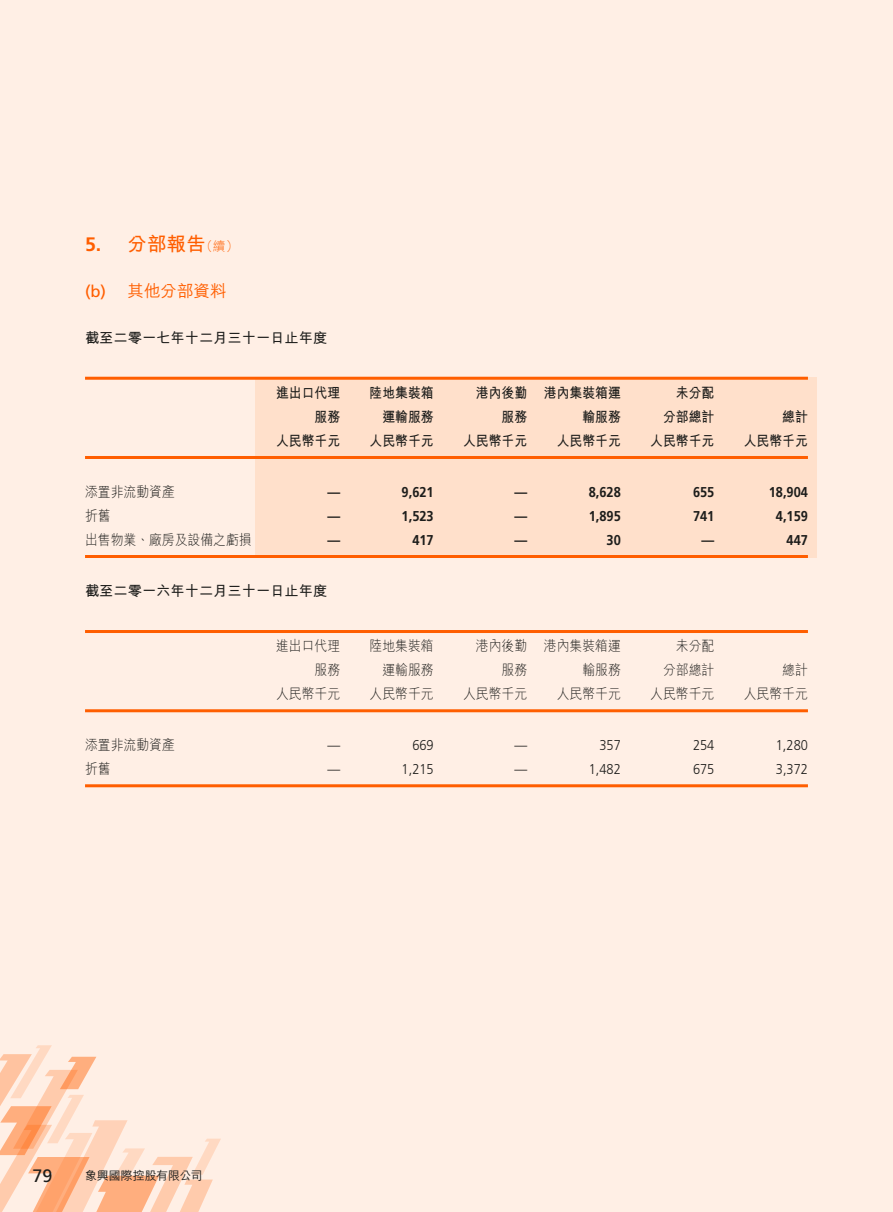
<style>
.page{position:relative;width:893px;height:1212px;background:#fff}
.page>*{position:absolute;margin:0;border:0;box-sizing:border-box;transform-origin:0 0}
.Subhead_1{font:700 19.5px "M Hei HK";color:#ff5e00}
.t1{font:18px "Frutiger LT Std";color:#1d1d1b}
.Subhead_2{font:500 16.5px "M Hei HK";color:#ff5e00}
.Table_2_Colume{font:300 14.25px "M Hei HK";color:#1d1d1b;scale:.9 1}
.Table_2_Colume-2{font:700 14.25px "M Hei HK";color:#1d1d1b;scale:.9 1}
.Table_2_Colume-3{font:700 14.25px "Frutiger LT Std";color:#1d1d1b;scale:.9 1}
.Table_2_Colume-4{font:300 14.25px "Frutiger LT Std";color:#1d1d1b;scale:.9 1}
.Body_Text{font:700 14.25px "M Hei HK";color:#1d1d1b}
.t2{font:500 12px "M Hei HK";letter-spacing:-.015em;color:#1d1d1b}
.s1{font-family:"Frutiger LT Std"}
.s2{font-weight:300;font-size:12.75px}
.s3{font-family:"Frutiger LT Std";font-weight:400}
</style>
<div class="page">
<div style="left:0;top:0;width:892px;height:1212px;background:#ffefe5"></div>
<svg style="left:0;top:1045px;width:221px;height:167px"></svg>
<div style="left:255px;top:377px;width:561px;height:181px;background:#ffe0cb"></div>
<hr style="left:85px;top:377px;width:723px;height:3px;background:#ff5e00">
<hr style="left:85px;top:456px;width:723px;height:3px;background:#ff5e00">
<hr style="left:85px;top:555px;width:723px;height:3px;background:#ff5e00">
<hr style="left:85px;top:630px;width:723px;height:3px;background:#ff5e00">
<hr style="left:85px;top:709px;width:723px;height:3px;background:#ff5e00">
<hr style="left:85px;top:784px;width:723px;height:3px;background:#ff5e00">
<p class="Subhead_1" style="left:85px;top:230px;width:155px"><span class="s1">5.</span> 分部報告<span class="s2">（續）</span></p>
<p class="Subhead_2" style="left:85px;top:279px;width:143px"><span class="s3">(b)</span> 其他分部資料</p>
<p class="Body_Text" style="left:85px;top:327px;width:244px">截至二零一七年十二月三十一日止年度</p>
<p class="Table_2_Colume-2" style="left:276px;top:382px;width:73px">進出口代理</p>
<p class="Table_2_Colume-2" style="left:370px;top:382px;width:73px">陸地集裝箱</p>
<p class="Table_2_Colume-2" style="left:476px;top:382px;width:162px">港內後勤 港內集裝箱運</p>
<p class="Table_2_Colume-2" style="left:676px;top:382px;width:44px">未分配</p>
<p class="Table_2_Colume-2" style="left:315px;top:406px;width:30px">服務</p>
<p class="Table_2_Colume-2" style="left:382px;top:406px;width:58px">運輸服務</p>
<p class="Table_2_Colume-2" style="left:502px;top:406px;width:30px">服務</p>
<p class="Table_2_Colume-2" style="left:582px;top:406px;width:44px">輸服務</p>
<p class="Table_2_Colume-2" style="left:663px;top:406px;width:58px">分部總計</p>
<p class="Table_2_Colume-2" style="left:782px;top:406px;width:30px">總計</p>
<p class="Table_2_Colume-2" style="left:276px;top:430px;width:73px">人民幣千元</p>
<p class="Table_2_Colume-2" style="left:370px;top:430px;width:73px">人民幣千元</p>
<p class="Table_2_Colume-2" style="left:463px;top:430px;width:73px">人民幣千元</p>
<p class="Table_2_Colume-2" style="left:557px;top:430px;width:73px">人民幣千元</p>
<p class="Table_2_Colume-2" style="left:650px;top:430px;width:73px">人民幣千元</p>
<p class="Table_2_Colume-2" style="left:744px;top:430px;width:73px">人民幣千元</p>
<p class="Table_2_Colume" style="left:85px;top:484px;width:101px">添置非流動資產</p>
<p class="Table_2_Colume-3" style="left:327px;top:484px;width:16px">—</p>
<p class="Table_2_Colume-3" style="left:402px;top:484px;width:37px">9,621</p>
<p class="Table_2_Colume-3" style="left:514px;top:484px;width:16px">—</p>
<p class="Table_2_Colume-3" style="left:589px;top:484px;width:37px">8,628</p>
<p class="Table_2_Colume-3" style="left:693px;top:484px;width:25px">655</p>
<p class="Table_2_Colume-3" style="left:769px;top:484px;width:45px">18,904</p>
<p class="Table_2_Colume" style="left:85px;top:508px;width:30px">折舊</p>
<p class="Table_2_Colume-3" style="left:327px;top:508px;width:16px">—</p>
<p class="Table_2_Colume-3" style="left:402px;top:508px;width:37px">1,523</p>
<p class="Table_2_Colume-3" style="left:514px;top:508px;width:16px">—</p>
<p class="Table_2_Colume-3" style="left:589px;top:508px;width:37px">1,895</p>
<p class="Table_2_Colume-3" style="left:693px;top:508px;width:25px">741</p>
<p class="Table_2_Colume-3" style="left:776px;top:508px;width:37px">4,159</p>
<p class="Table_2_Colume" style="left:85px;top:532px;width:187px">出售物業、廠房及設備之虧損</p>
<p class="Table_2_Colume-3" style="left:327px;top:532px;width:16px">—</p>
<p class="Table_2_Colume-3" style="left:412px;top:532px;width:25px">417</p>
<p class="Table_2_Colume-3" style="left:514px;top:532px;width:16px">—</p>
<p class="Table_2_Colume-3" style="left:607px;top:532px;width:17px">30</p>
<p class="Table_2_Colume-3" style="left:702px;top:532px;width:16px">—</p>
<p class="Table_2_Colume-3" style="left:786px;top:532px;width:25px">447</p>
<p class="Body_Text" style="left:85px;top:580px;width:244px">截至二零一六年十二月三十一日止年度</p>
<p class="Table_2_Colume" style="left:276px;top:639px;width:73px">進出口代理</p>
<p class="Table_2_Colume" style="left:370px;top:639px;width:73px">陸地集裝箱</p>
<p class="Table_2_Colume" style="left:476px;top:639px;width:162px">港內後勤 港內集裝箱運</p>
<p class="Table_2_Colume" style="left:676px;top:639px;width:44px">未分配</p>
<p class="Table_2_Colume" style="left:315px;top:663px;width:30px">服務</p>
<p class="Table_2_Colume" style="left:382px;top:663px;width:58px">運輸服務</p>
<p class="Table_2_Colume" style="left:502px;top:663px;width:30px">服務</p>
<p class="Table_2_Colume" style="left:582px;top:663px;width:44px">輸服務</p>
<p class="Table_2_Colume" style="left:663px;top:663px;width:58px">分部總計</p>
<p class="Table_2_Colume" style="left:782px;top:663px;width:30px">總計</p>
<p class="Table_2_Colume" style="left:276px;top:687px;width:73px">人民幣千元</p>
<p class="Table_2_Colume" style="left:370px;top:687px;width:73px">人民幣千元</p>
<p class="Table_2_Colume" style="left:463px;top:687px;width:73px">人民幣千元</p>
<p class="Table_2_Colume" style="left:557px;top:687px;width:73px">人民幣千元</p>
<p class="Table_2_Colume" style="left:650px;top:687px;width:73px">人民幣千元</p>
<p class="Table_2_Colume" style="left:744px;top:687px;width:73px">人民幣千元</p>
<p class="Table_2_Colume" style="left:85px;top:738px;width:101px">添置非流動資產</p>
<p class="Table_2_Colume-4" style="left:327px;top:737px;width:16px">—</p>
<p class="Table_2_Colume-4" style="left:412px;top:737px;width:25px">669</p>
<p class="Table_2_Colume-4" style="left:514px;top:737px;width:16px">—</p>
<p class="Table_2_Colume-4" style="left:599px;top:737px;width:25px">357</p>
<p class="Table_2_Colume-4" style="left:693px;top:737px;width:25px">254</p>
<p class="Table_2_Colume-4" style="left:776px;top:737px;width:37px">1,280</p>
<p class="Table_2_Colume" style="left:85px;top:762px;width:30px">折舊</p>
<p class="Table_2_Colume-4" style="left:327px;top:761px;width:16px">—</p>
<p class="Table_2_Colume-4" style="left:402px;top:761px;width:37px">1,215</p>
<p class="Table_2_Colume-4" style="left:514px;top:761px;width:16px">—</p>
<p class="Table_2_Colume-4" style="left:589px;top:761px;width:37px">1,482</p>
<p class="Table_2_Colume-4" style="left:693px;top:761px;width:25px">675</p>
<p class="Table_2_Colume-4" style="left:776px;top:761px;width:37px">3,372</p>
<p class="t1" style="left:33px;top:1165px;width:22px">79</p>
<p class="t2" style="left:85px;top:1167px;width:119px">象興國際控股有限公司</p>
</div>
